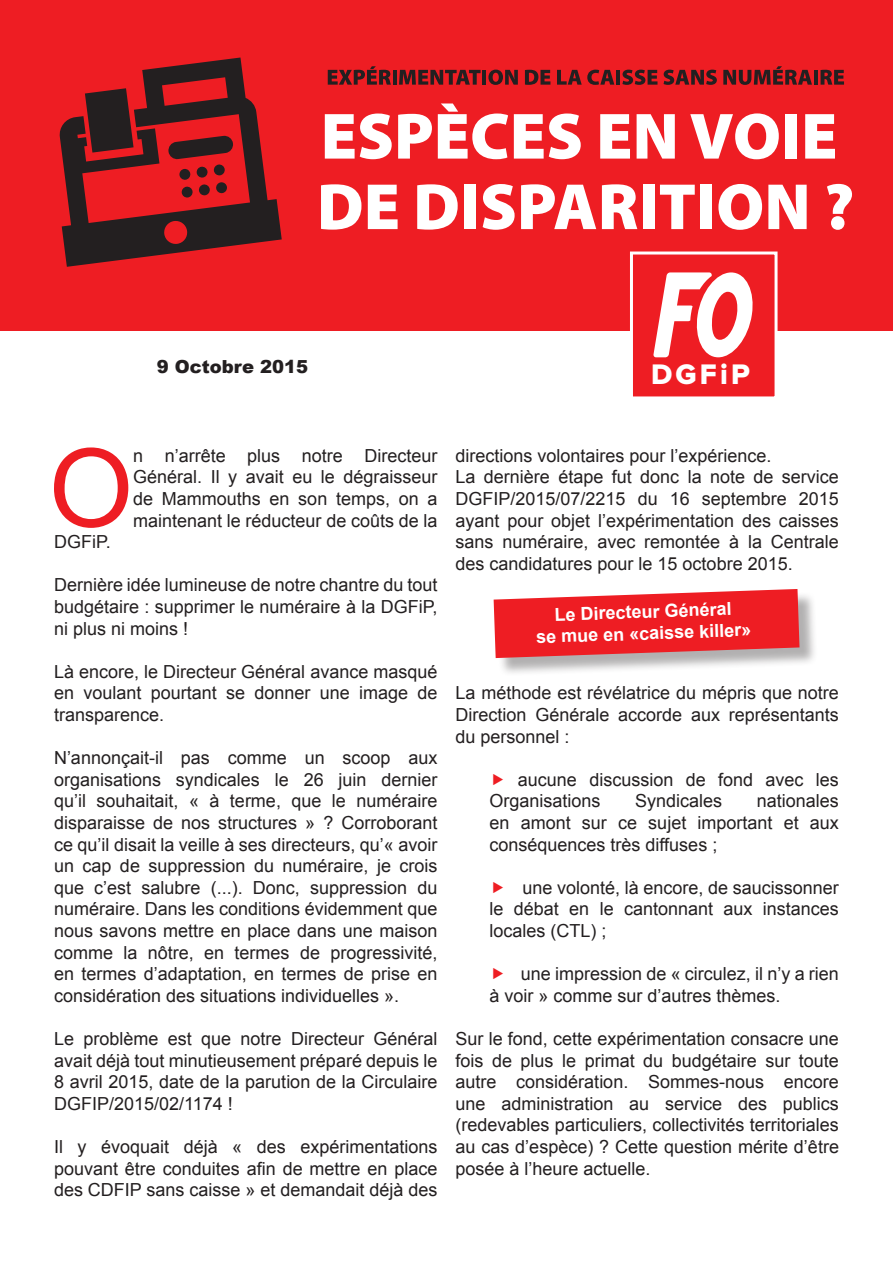
<style>
.page{position:relative;width:893px;height:1263px;background:#fff}
.page>*{position:absolute;margin:0;border:0;box-sizing:border-box;transform-origin:0 0}
.t1{font:108.6px "Arial";color:#ee1d23}
.t2{font:29.25px "Proxima Nova Extrabld";letter-spacing:.11em;color:#fff}
.t3{font:18px/21.6px "Arial";color:#231f20;text-align:justify}
.t4{font:700 18px "Arial";color:#fff}
.t5{font:900 18px "Arial";color:#231f20}
</style>
<div class="page">
<div style="left:0;top:0;width:893px;height:330px;background:#ee1d23"></div>
<svg style="left:328px;top:66px;width:63px;height:19px"></svg>
<hr style="left:393px;top:70px;width:4px;height:15px;background:#231f20">
<svg style="left:399px;top:70px;width:82px;height:15px"></svg>
<hr style="left:482px;top:70px;width:4px;height:15px;background:#231f20">
<svg style="left:488px;top:70px;width:30px;height:15px"></svg>
<svg style="left:525px;top:70px;width:25px;height:15px"></svg>
<svg style="left:557px;top:70px;width:57px;height:15px"></svg>
<hr style="left:616px;top:70px;width:4px;height:15px;background:#231f20">
<svg style="left:622px;top:70px;width:35px;height:15px"></svg>
<svg style="left:664px;top:70px;width:53px;height:15px"></svg>
<svg style="left:723px;top:66px;width:89px;height:19px"></svg>
<hr style="left:814px;top:70px;width:4px;height:15px;background:#231f20">
<svg style="left:820px;top:70px;width:24px;height:15px"></svg>
<svg style="left:325px;top:114px;width:67px;height:45px"></svg>
<svg style="left:398px;top:114px;width:34px;height:45px"></svg>
<svg style="left:438px;top:103px;width:70px;height:56px"></svg>
<svg style="left:514px;top:114px;width:67px;height:45px"></svg>
<svg style="left:600px;top:114px;width:30px;height:45px"></svg>
<svg style="left:637px;top:114px;width:38px;height:45px"></svg>
<svg style="left:690px;top:113px;width:89px;height:46px"></svg>
<div style="left:785px;top:114px;width:12px;height:45px;background:#fff"></div>
<svg style="left:805px;top:114px;width:30px;height:45px"></svg>
<svg style="left:321px;top:184px;width:40px;height:46px"></svg>
<svg style="left:368px;top:185px;width:30px;height:44px"></svg>
<svg style="left:417px;top:184px;width:41px;height:46px"></svg>
<div style="left:464px;top:185px;width:12px;height:44px;background:#fff"></div>
<svg style="left:483px;top:184px;width:32px;height:46px"></svg>
<svg style="left:521px;top:184px;width:75px;height:45px"></svg>
<svg style="left:602px;top:184px;width:35px;height:45px"></svg>
<div style="left:643px;top:185px;width:11px;height:44px;background:#fff"></div>
<svg style="left:660px;top:185px;width:35px;height:44px"></svg>
<div style="left:700px;top:185px;width:12px;height:44px;background:#fff"></div>
<svg style="left:718px;top:184px;width:44px;height:46px"></svg>
<svg style="left:768px;top:185px;width:39px;height:44px"></svg>
<svg style="left:827px;top:184px;width:25px;height:46px"></svg>
<svg style="left:59px;top:58px;width:223px;height:209px"></svg>
<svg style="left:168px;top:135px;width:66px;height:25px"></svg>
<svg style="left:179px;top:169px;width:12px;height:11px"></svg>
<svg style="left:181px;top:186px;width:12px;height:12px"></svg>
<svg style="left:196px;top:166px;width:12px;height:12px"></svg>
<div style="left:216px;top:182px;width:11px;height:11px;background:#231f20;border-radius:5px"></div>
<div style="left:199px;top:184px;width:11px;height:12px;background:#231f20;border-radius:5px"></div>
<div style="left:631px;top:253px;width:145px;height:145px;background:#ee1d23"></div>
<svg style="left:653px;top:272px;width:100px;height:85px"></svg>
<div style="left:630px;top:251px;width:147px;height:148px;border:3px solid #fff"></div>
<div style="left:496px;top:592px;width:322px;height:84px;background:#231f20;opacity:.35"></div>
<svg style="left:494px;top:589px;width:305px;height:69px;background:#eb3b40"></svg>
<p class="t5" style="left:157px;top:354px;width:153px">9 Octobre 2015</p>
<p class="t2" style="left:651px;top:361px;width:101px">DGFiP</p>
<p class="t1" style="left:49px;top:417px;width:86px">O</p>
<p class="t3" style="left:133px;top:445px;width:306px">n n’arrête plus notre Directeur Général. Il y avait eu le dégraisseur de Mammouths en son temps, on a maintenant le réducteur de coûts de la</p>
<p class="t3" style="left:54px;top:531px;width:58px">DGFiP.</p>
<p class="t3" style="left:54px;top:574px;width:385px">Dernière idée lumineuse de notre chantre du tout budgétaire : supprimer le numéraire à la DGFiP, ni plus ni moins !</p>
<p class="t3" style="left:54px;top:661px;width:385px">Là encore, le Directeur Général avance masqué en voulant pourtant se donner une image de transparence.</p>
<p class="t3" style="left:54px;top:747px;width:385px">N’annonçait-il pas comme un scoop aux organisations syndicales le 26 juin dernier qu’il souhaitait, « à terme, que le numéraire disparaisse de nos structures » ? Corroborant ce qu’il disait la veille à ses directeurs, qu’« avoir un cap de suppression du numéraire, je crois que c’est salubre (...). Donc, suppression du numéraire. Dans les conditions évidemment que nous savons mettre en place dans une maison comme la nôtre, en termes de progressivité, en termes d’adaptation, en termes de prise en considération des situations individuelles ».</p>
<p class="t3" style="left:54px;top:1028px;width:385px">Le problème est que notre Directeur Général avait déjà tout minutieusement préparé depuis le 8 avril 2015, date de la parution de la Circulaire DGFIP/2015/02/1174 !</p>
<p class="t3" style="left:54px;top:1136px;width:385px">Il y évoquait déjà « des expérimentations pouvant être conduites afin de mettre en place des CDFIP sans caisse » et demandait déjà des</p>
<p class="t3" style="left:455px;top:445px;width:318px">directions volontaires pour l’expérience.</p>
<p class="t3" style="left:455px;top:466px;width:385px">La dernière étape fut donc la note de service DGFIP/2015/07/2215 du 16 septembre 2015 ayant pour objet l’expérimentation des caisses sans numéraire, avec remontée à la Centrale des candidatures pour le 15 octobre 2015.</p>
<p class="t4" style="left:554px;top:603px;width:179px;rotate:-2deg">Le Directeur Général</p>
<p class="t4" style="left:536px;top:625px;width:217px;rotate:-2deg">se mue en «caisse killer»</p>
<p class="t3" style="left:455px;top:682px;width:385px">La méthode est révélatrice du mépris que notre Direction Générale accorde aux représentants du personnel :</p>
<p class="t3" style="left:489px;top:769px;width:351px;text-indent:28px">aucune discussion de fond avec les<br>Organisations</p>
<p class="t3" style="left:635px;top:790px;width:89px">Syndicales</p>
<p class="t3" style="left:489px;top:790px;width:351px;text-indent:267px">nationales en amont sur ce sujet important et aux conséquences très diffuses ;</p>
<p class="t3" style="left:489px;top:877px;width:351px;text-indent:33px">une volonté, là encore, de saucissonner le débat en le cantonnant aux instances locales (CTL) ;</p>
<p class="t3" style="left:489px;top:963px;width:351px;text-indent:31px">une impression de « circulez, il n’y a rien à voir » comme sur d’autres thèmes.</p>
<p class="t3" style="left:455px;top:1028px;width:385px">Sur le fond, cette expérimentation consacre une fois de plus le primat du budgétaire sur toute autre considération. Sommes-nous encore une administration au service des publics (redevables particuliers, collectivités territoriales au cas d’espèce) ? Cette question mérite d’être posée à l’heure actuelle.</p>
</div>
